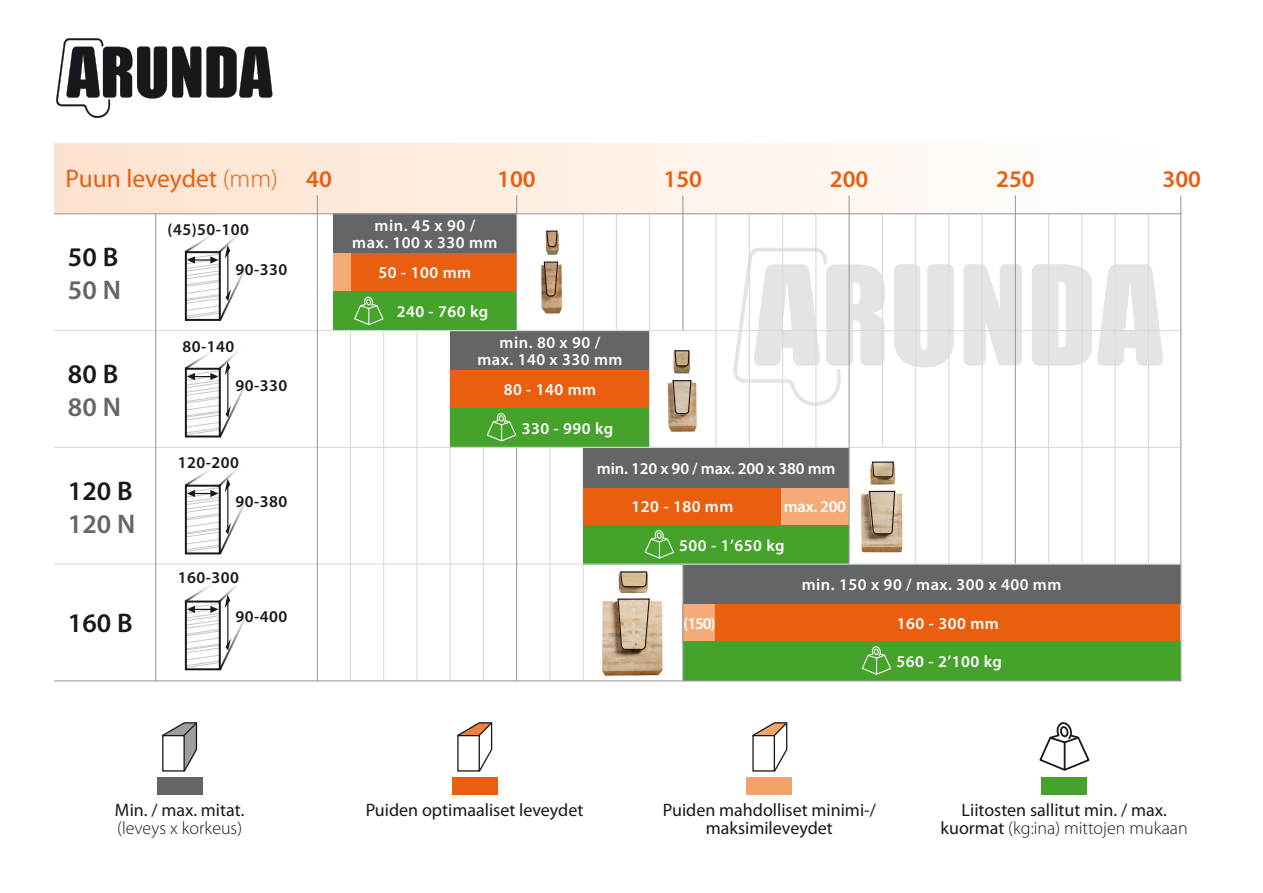
<style>
.page{position:relative;width:1263px;height:893px;background:#fff}
.page>*{position:absolute;margin:0;border:0;box-sizing:border-box;transform-origin:0 0}
.t1{font:600 27px "Myriad Pro";color:#1a171c}
.t2{font:600 27px "Myriad Pro";color:#646567}
.t3{font:25.5px "Myriad Pro";color:#e95e0f}
.t4{font:600 24px "Myriad Pro";color:#e95e0f}
.t5{font:18px/18px "Myriad Pro";color:#1a171c;text-align:center}
.t6{font:300 18px "Myriad Pro";color:#1a171c}
.t7{font:600 16.5px/16.5px "Myriad Pro";letter-spacing:.03em;color:#fff;text-align:center}
.t8{font:600 16.5px "Myriad Pro";letter-spacing:.03em;color:#1a171c}
.t9{font:600 16.5px "Myriad Pro";letter-spacing:-.01em;color:#fff}
.s1{font-weight:300}
</style>
<div class="page">
<svg style="left:894px;top:264px;width:60px;height:105px"></svg>
<svg style="left:963px;top:264px;width:59px;height:102px;background:#e6e7e8"></svg>
<svg style="left:1032px;top:263px;width:131px;height:103px"></svg>
<svg style="left:733px;top:248px;width:152px;height:158px"></svg>
<div style="left:54px;top:143px;width:1127px;height:71px;background:linear-gradient(to right,#fde3ce,#fff)"></div>
<img style="left:861px;top:446px;width:42px;height:107px">
<img style="left:667px;top:324px;width:30px;height:108px">
<img style="left:537px;top:214px;width:28px;height:100px">
<img style="left:602px;top:601px;width:61px;height:75px">
<svg style="left:56px;top:38px;width:216px;height:80px"></svg>
<div style="left:157px;top:778px;width:45px;height:17px;background:#646567"></div>
<div style="left:452px;top:778px;width:45px;height:17px;background:#e95e0f"></div>
<div style="left:1041px;top:778px;width:46px;height:17px;background:#45a22b"></div>
<div style="left:747px;top:778px;width:45px;height:17px;background:#f4a46b"></div>
<hr style="left:583px;top:214px;width:1px;height:467px;background:#d9dadb">
<hr style="left:616px;top:214px;width:1px;height:350px;background:#d9dadb">
<hr style="left:749px;top:214px;width:1px;height:234px;background:#d9dadb">
<hr style="left:882px;top:214px;width:1px;height:233px;background:#d9dadb">
<hr style="left:915px;top:214px;width:1px;height:467px;background:#d9dadb">
<div style="left:333px;top:252px;width:183px;height:39px;background:#e95e0f"></div>
<div style="left:333px;top:253px;width:17px;height:39px;background:#f5ab77"></div>
<div style="left:333px;top:291px;width:183px;height:39px;background:#45a22b"></div>
<div style="left:333px;top:214px;width:183px;height:39px;background:#646567"></div>
<svg style="left:1039px;top:722px;width:51px;height:49px"></svg>
<svg style="left:354px;top:296px;width:30px;height:29px"></svg>
<svg style="left:162px;top:722px;width:36px;height:50px"></svg>
<svg style="left:457px;top:722px;width:36px;height:50px"></svg>
<svg style="left:752px;top:722px;width:36px;height:50px"></svg>
<svg style="left:185px;top:234px;width:61px;height:87px"></svg>
<svg style="left:185px;top:351px;width:61px;height:86px"></svg>
<svg style="left:185px;top:468px;width:61px;height:86px"></svg>
<div style="left:682px;top:603px;width:34px;height:39px;background:#f5ab77"></div>
<div style="left:715px;top:603px;width:465px;height:39px;background:#e95e0f"></div>
<div style="left:683px;top:641px;width:497px;height:39px;background:#45a22b"></div>
<div style="left:683px;top:564px;width:497px;height:39px;background:#646567"></div>
<svg style="left:861px;top:646px;width:30px;height:29px"></svg>
<svg style="left:185px;top:583px;width:61px;height:87px"></svg>
<hr style="left:383px;top:330px;width:1px;height:351px;background:#d9dadb">
<hr style="left:549px;top:330px;width:1px;height:351px;background:#d9dadb">
<hr style="left:649px;top:213px;width:1px;height:351px;background:#d9dadb">
<hr style="left:416px;top:331px;width:1px;height:350px;background:#d9dadb">
<hr style="left:450px;top:331px;width:1px;height:350px;background:#d9dadb">
<hr style="left:483px;top:447px;width:1px;height:234px;background:#d9dadb">
<hr style="left:715px;top:213px;width:2px;height:351px;background:#d9dadb">
<hr style="left:782px;top:214px;width:1px;height:350px;background:#d9dadb">
<hr style="left:815px;top:214px;width:1px;height:350px;background:#d9dadb">
<hr style="left:948px;top:214px;width:1px;height:350px;background:#d9dadb">
<hr style="left:981px;top:214px;width:2px;height:351px;background:#d9dadb">
<hr style="left:1048px;top:214px;width:1px;height:350px;background:#d9dadb">
<hr style="left:1081px;top:214px;width:1px;height:350px;background:#d9dadb">
<hr style="left:1114px;top:214px;width:2px;height:350px;background:#d9dadb">
<hr style="left:1148px;top:214px;width:1px;height:350px;background:#d9dadb">
<svg style="left:617px;top:571px;width:33px;height:105px;background:#bfa88d"></svg>
<svg style="left:868px;top:490px;width:28px;height:63px;background:#b7a187"></svg>
<svg style="left:871px;top:461px;width:23px;height:17px"></svg>
<svg style="left:672px;top:379px;width:20px;height:53px"></svg>
<svg style="left:674px;top:350px;width:16px;height:17px"></svg>
<svg style="left:543px;top:230px;width:16px;height:84px"></svg>
<div style="left:781px;top:486px;width:68px;height:40px;background:#f5ab77"></div>
<div style="left:584px;top:486px;width:197px;height:40px;background:#e95e0f"></div>
<div style="left:584px;top:525px;width:265px;height:40px;background:#45a22b"></div>
<div style="left:584px;top:448px;width:265px;height:39px;background:#646567"></div>
<svg style="left:644px;top:530px;width:30px;height:29px"></svg>
<div style="left:451px;top:369px;width:198px;height:39px;background:#e95e0f"></div>
<div style="left:451px;top:408px;width:198px;height:39px;background:#45a22b"></div>
<div style="left:451px;top:331px;width:198px;height:39px;background:#646567"></div>
<svg style="left:487px;top:412px;width:29px;height:30px"></svg>
<hr style="left:54px;top:330px;width:1127px;height:1px;background:#d9dadb">
<hr style="left:54px;top:447px;width:1127px;height:1px;background:#d9dadb">
<hr style="left:54px;top:564px;width:1127px;height:1px;background:#d9dadb">
<hr style="left:155px;top:214px;width:1px;height:467px;background:#9d9ea0">
<hr style="left:350px;top:331px;width:1px;height:350px;background:#d9dadb">
<hr style="left:516px;top:195px;width:1px;height:135px;background:#9d9ea0">
<hr style="left:516px;top:448px;width:1px;height:233px;background:#9d9ea0">
<hr style="left:682px;top:195px;width:1px;height:135px;background:#9d9ea0">
<hr style="left:682px;top:565px;width:1px;height:116px;background:#9d9ea0">
<hr style="left:848px;top:195px;width:2px;height:369px;background:#9d9ea0">
<hr style="left:54px;top:680px;width:1127px;height:1px;background:#9d9ea0">
<hr style="left:1015px;top:195px;width:1px;height:369px;background:#9d9ea0">
<hr style="left:54px;top:213px;width:1127px;height:1px;background:#9d9ea0">
<hr style="left:1180px;top:195px;width:1px;height:486px;background:#9d9ea0">
<hr style="left:317px;top:195px;width:1px;height:486px;background:#9d9ea0">
<h2 class="t3" style="left:65px;top:163px;width:214px">Puun leveydet <span class="s1">(mm)</span></h2>
<h3 class="t4" style="left:497px;top:164px;width:40px">100</h3>
<h3 class="t4" style="left:663px;top:164px;width:40px">150</h3>
<h3 class="t4" style="left:830px;top:164px;width:40px">200</h3>
<h3 class="t4" style="left:996px;top:164px;width:40px">250</h3>
<h3 class="t4" style="left:1162px;top:164px;width:40px">300</h3>
<h3 class="t4" style="left:306px;top:164px;width:27px">40</h3>
<h1 class="t1" style="left:68px;top:239px;width:52px">50 B</h1>
<h1 class="t2" style="left:68px;top:272px;width:55px">50 N</h1>
<h1 class="t1" style="left:68px;top:357px;width:52px">80 B</h1>
<h1 class="t2" style="left:68px;top:390px;width:55px">80 N</h1>
<h1 class="t1" style="left:68px;top:474px;width:66px">120 B</h1>
<h1 class="t2" style="left:68px;top:507px;width:69px">120 N</h1>
<p class="t8" style="left:168px;top:219px;width:83px">(45)50-100</p>
<p class="t8" style="left:235px;top:259px;width:53px">90-330</p>
<p class="t8" style="left:182px;top:336px;width:53px">80-140</p>
<p class="t8" style="left:235px;top:375px;width:53px">90-330</p>
<p class="t8" style="left:178px;top:452px;width:63px">120-200</p>
<p class="t8" style="left:235px;top:491px;width:53px">90-380</p>
<p class="t7" style="left:352px;top:217px;width:147px">min. 45 x 90 /<br>max. 100 x 330 mm</p>
<p class="t7" style="left:379px;top:264px;width:94px">50 - 100 mm</p>
<p class="t7" style="left:397px;top:303px;width:93px">240 - 760 kg</p>
<p class="t7" style="left:477px;top:334px;width:147px">min. 80 x 90 /<br>max. 140 x 330 mm</p>
<p class="t7" style="left:504px;top:381px;width:94px">80 - 140 mm</p>
<p class="t7" style="left:522px;top:420px;width:93px">330 - 990 kg</p>
<p class="t9" style="left:597px;top:458px;width:240px">min. 120 x 90 / max. 200 x 380 mm</p>
<p class="t7" style="left:631px;top:498px;width:103px">120 - 180 mm</p>
<p class="t7" style="left:784px;top:498px;width:64px">max. 200</p>
<p class="t7" style="left:679px;top:537px;width:107px">500 - 1’650 kg</p>
<p class="t8" style="left:178px;top:567px;width:63px">160-300</p>
<p class="t8" style="left:235px;top:606px;width:53px">90-400</p>
<p class="t7" style="left:802px;top:576px;width:261px">min. 150 x 90 / max. 300 x 400 mm</p>
<h1 class="t1" style="left:68px;top:606px;width:66px">160 B</h1>
<p class="t7" style="left:684px;top:614px;width:33px">(150)</p>
<p class="t7" style="left:897px;top:614px;width:103px">160 - 300 mm</p>
<p class="t7" style="left:896px;top:653px;width:107px">560 - 2’100 kg</p>
<p class="t5" style="left:115px;top:801px;width:131px">Min. / max. mitat.</p>
<p class="t6" style="left:117px;top:817px;width:126px">(leveys x korkeus)</p>
<p class="t5" style="left:366px;top:801px;width:219px">Puiden optimaaliset leveydet</p>
<p class="t5" style="left:941px;top:801px;width:249px">Liitosten sallitut min. / max. kuormat <span class="s1">(kg:ina) mittojen mukaan</span></p>
<p class="t5" style="left:663px;top:801px;width:215px">Puiden mahdolliset minimi-/ maksimileveydet</p>
</div>
